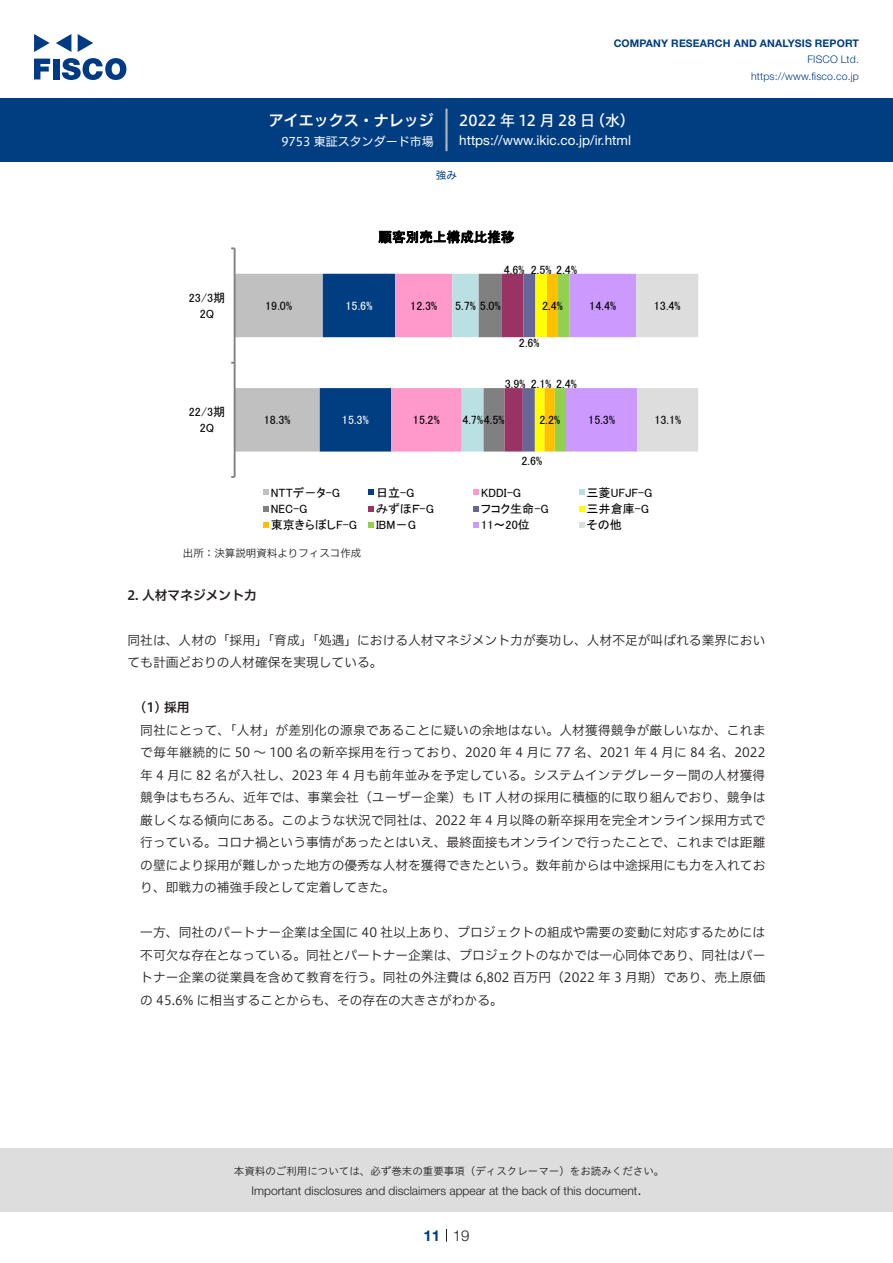
<style>
.page{position:relative;width:893px;height:1263px;background:#fff}
.page>*{position:absolute;margin:0;border:0;box-sizing:border-box;transform-origin:0 0}
.t1{font:15px "Hiragino UD Sans F Std N W5";letter-spacing:.01em;color:#fff}
.t2{font:15px "Hiragino UD Sans F Std N W6";color:#fff}
.t3{font:300 15px "Helvetica Neue LT Std";color:#231f20}
.t4{font:700 15px "Helvetica Neue LT Std";color:#003d81}
.t5{font:13.5px "Helvetica Neue LT Std";color:#fff}
.t6{font:13.5px "MS P Gothic";letter-spacing:.01em;color:#000}
.t7{font:12.75px/22.5px "Hiragino UD Sans F Std N W3";color:#231f20;text-align:justify}
.t8{font:12.75px "Hiragino UD Sans F Std N W6";color:#231f20}
.t9{font:12.15px "MS P Gothic";letter-spacing:.005em;color:#000}
.t10{font:12.15px "MS P Gothic";color:#fff}
.t11{font:12px/15.6px "MS P Gothic";color:#000;text-align:center}
.t12{font:300 12px "Helvetica Neue LT Std";color:#231f20}
.t13{font:12px "Hiragino UD Sans F Std N W4";color:#fff}
.t14{font:12px "MS P Gothic";color:#fff}
.t15{font:10.5px "Hiragino UD Sans Std W3";color:#231f20}
.t16{font:700 10.5px "Helvetica Neue LT Std";letter-spacing:.015em;color:#003d81}
.t17{font:300 10.5px/16.5px "Helvetica Neue LT Std";letter-spacing:.015em;color:#003d81;text-align:right}
.t18{font:10.5px "Hiragino UD Sans F Std N W3";color:#231f20}
.t19{font:10.5px "Hiragino UD Sans F Std N W4";color:#003d81}
</style>
<div class="page">
<div style="left:0;top:1148px;width:893px;height:64px;background:#ddd"></div>
<svg style="left:34px;top:59px;width:16px;height:20px"></svg>
<div style="left:53px;top:59px;width:6px;height:20px;background:#003a83"></div>
<svg style="left:62px;top:58px;width:64px;height:22px"></svg>
<svg style="left:34px;top:34px;width:16px;height:18px"></svg>
<svg style="left:78px;top:34px;width:15px;height:18px"></svg>
<svg style="left:56px;top:34px;width:15px;height:18px"></svg>
<div style="left:0;top:98px;width:893px;height:64px;background:#003d81"></div>
<hr style="left:445px;top:109px;width:3px;height:42px;background:#b5b5b6">
<svg style="left:446px;top:1229px;width:1px;height:13px"></svg>
<hr style="left:234px;top:248px;width:2px;height:229px;background:#808080">
<svg style="left:231px;top:274px;width:467px;height:178px"></svg>
<svg style="left:263px;top:490px;width:6px;height:5px"></svg>
<svg style="left:369px;top:490px;width:5px;height:5px"></svg>
<svg style="left:474px;top:490px;width:5px;height:5px"></svg>
<svg style="left:579px;top:490px;width:5px;height:5px"></svg>
<svg style="left:263px;top:506px;width:6px;height:5px"></svg>
<svg style="left:369px;top:506px;width:5px;height:5px"></svg>
<svg style="left:474px;top:506px;width:5px;height:5px"></svg>
<svg style="left:579px;top:506px;width:5px;height:5px"></svg>
<svg style="left:263px;top:522px;width:6px;height:6px"></svg>
<svg style="left:369px;top:522px;width:5px;height:6px"></svg>
<svg style="left:474px;top:522px;width:5px;height:6px"></svg>
<svg style="left:579px;top:522px;width:5px;height:6px"></svg>
<p class="t2" style="left:269px;top:109px;width:167px">アイエックス・ナレッジ</p>
<p class="t13" style="left:281px;top:132px;width:154px">9753 東証スタンダード市場</p>
<p class="t16" style="left:614px;top:37px;width:247px">COMPANY RESEARCH AND ANALYSIS REPORT</p>
<p class="t17" style="left:751px;top:51px;width:109px">FISCO Ltd. https://www.fisco.co j p.</p>
<p class="t1" style="left:590px;top:109px;width:46px">（水(</p>
<p class="t1" style="left:459px;top:109px;width:137px">2022 年 12 月 28 日</p>
<p class="t5" style="left:459px;top:132px;width:173px">https://www.ikic.co j p. .i r/ html</p>
<p class="t19" style="left:436px;top:167px;width:22px">強み</p>
<p class="t6" style="left:378px;top:230px;width:137px">顧客別売上構成比推移</p>
<p class="t11" style="left:189px;top:290px;width:38px">23/3期<br>Q2</p>
<p class="t11" style="left:189px;top:404px;width:38px">22/3期<br>Q2</p>
<p class="t11" style="left:504px;top:262px;width:22px">4.6%</p>
<p class="t11" style="left:531px;top:262px;width:48px">2.5% 2.4%</p>
<p class="t9" style="left:265px;top:299px;width:28px">19.0%</p>
<p class="t10" style="left:345px;top:299px;width:28px">15.6%</p>
<p class="t9" style="left:410px;top:299px;width:28px">12.3%</p>
<p class="t9" style="left:455px;top:299px;width:47px">5.7% 5.0%</p>
<p class="t9" style="left:542px;top:299px;width:22px">2.4%</p>
<p class="t9" style="left:589px;top:299px;width:28px">14.4%</p>
<p class="t9" style="left:654px;top:299px;width:28px">13.4%</p>
<p class="t11" style="left:519px;top:335px;width:22px">2.6%</p>
<p class="t11" style="left:505px;top:376px;width:74px">3.9% 2.1% 2.4%</p>
<p class="t11" style="left:264px;top:412px;width:28px">18.3%</p>
<p class="t14" style="left:342px;top:414px;width:28px">15.3%</p>
<p class="t11" style="left:413px;top:412px;width:28px">15.2%</p>
<p class="t11" style="left:462px;top:412px;width:44px">4.7%4.5%</p>
<p class="t11" style="left:539px;top:412px;width:22px">2.2%</p>
<p class="t11" style="left:588px;top:412px;width:28px">15.3%</p>
<p class="t11" style="left:654px;top:412px;width:28px">13.1%</p>
<p class="t11" style="left:521px;top:452px;width:22px">2.6%</p>
<p class="t11" style="left:271px;top:485px;width:71px">NTTデ－タ G-</p>
<p class="t11" style="left:376px;top:485px;width:40px">日立 G-</p>
<p class="t11" style="left:481px;top:485px;width:41px">KDDI G-</p>
<p class="t11" style="left:586px;top:485px;width:67px">三菱UFJF G-</p>
<p class="t11" style="left:271px;top:501px;width:38px">NEC G-</p>
<p class="t11" style="left:376px;top:501px;width:59px">みずほＦ G-</p>
<p class="t11" style="left:481px;top:501px;width:69px">フコク生命 G-</p>
<p class="t11" style="left:586px;top:501px;width:64px">三井倉庫 G-</p>
<p class="t11" style="left:271px;top:517px;width:88px">東京きらぼしF G-</p>
<p class="t18" style="left:183px;top:545px;width:180px">出所：決算説明資料よりフィスコ作成</p>
<p class="t8" style="left:128px;top:585px;width:131px">2. 人材マネジメント力</p>
<p class="t7" style="left:128px;top:628px;width:639px">同社は、人材の「採用」「育成」「処遇」における人材マネジメント力が奏功し、人材不足が叫ばれる業界においても計画どおりの人材確保を実現している。</p>
<p class="t8" style="left:140px;top:698px;width:51px">1( )採用</p>
<p class="t7" style="left:140px;top:718px;width:627px">同社にとって、「人材」が差別化の源泉であることに疑いの余地はない。人材獲得競争が厳しいなか、これまで毎年継続的に 50 ～ 100 名の新卒採用を行っており、2020 年 4 月に 77 名、2021 年 4 月に 84 名、2022年 4 月に 82 名が入社し、2023 年 4 月も前年並みを予定している。システムインテグレーター間の人材獲得競争はもちろん、近年では、事業会社（ユーザー企業）も IT 人材の採用に積極的に取り組んでおり、競争は厳しくなる傾向にある。このような状況で同社は、2022 年 4 月以降の新卒採用を完全オンライン採用方式で行っている。コロナ禍という事情があったとはいえ、最終面接もオンラインで行ったことで、これまでは距離の壁により採用が難しかった地方の優秀な人材を獲得できたという。数年前からは中途採用にも力を入れており、即戦力の補強手段として定着してきた。</p>
<p class="t7" style="left:140px;top:920px;width:627px">一方、同社のパートナー企業は全国に 40 社以上あり、プロジェクトの組成や需要の変動に対応するためには不可欠な存在となっている。同社とパートナー企業は、プロジェクトのなかでは一心同体であり、同社はパートナー企業の従業員を含めて教育を行う。同社の外注費は 6,802 百万円（2022 年 3 月期）であり、売上原価の 45.6% に相当することからも、その存在の大きさがわかる。</p>
<p class="t11" style="left:586px;top:517px;width:37px">その他</p>
<p class="t11" style="left:481px;top:517px;width:50px">11～20位</p>
<p class="t11" style="left:376px;top:517px;width:41px">IBM－G</p>
<p class="t15" style="left:234px;top:1163px;width:432px">本資料のご利用については、必ず巻末の重要事項（ディスクレーマー）をお読みください。</p>
<p class="t3" style="left:637px;top:1180px;width:6px">.</p>
<p class="t12" style="left:251px;top:1183px;width:387px">Important disclosures and disclaimers appear at the back of this document</p>
<p class="t4" style="left:423px;top:1226px;width:18px">11</p>
<p class="t3" style="left:453px;top:1226px;width:18px">19</p>
</div>
